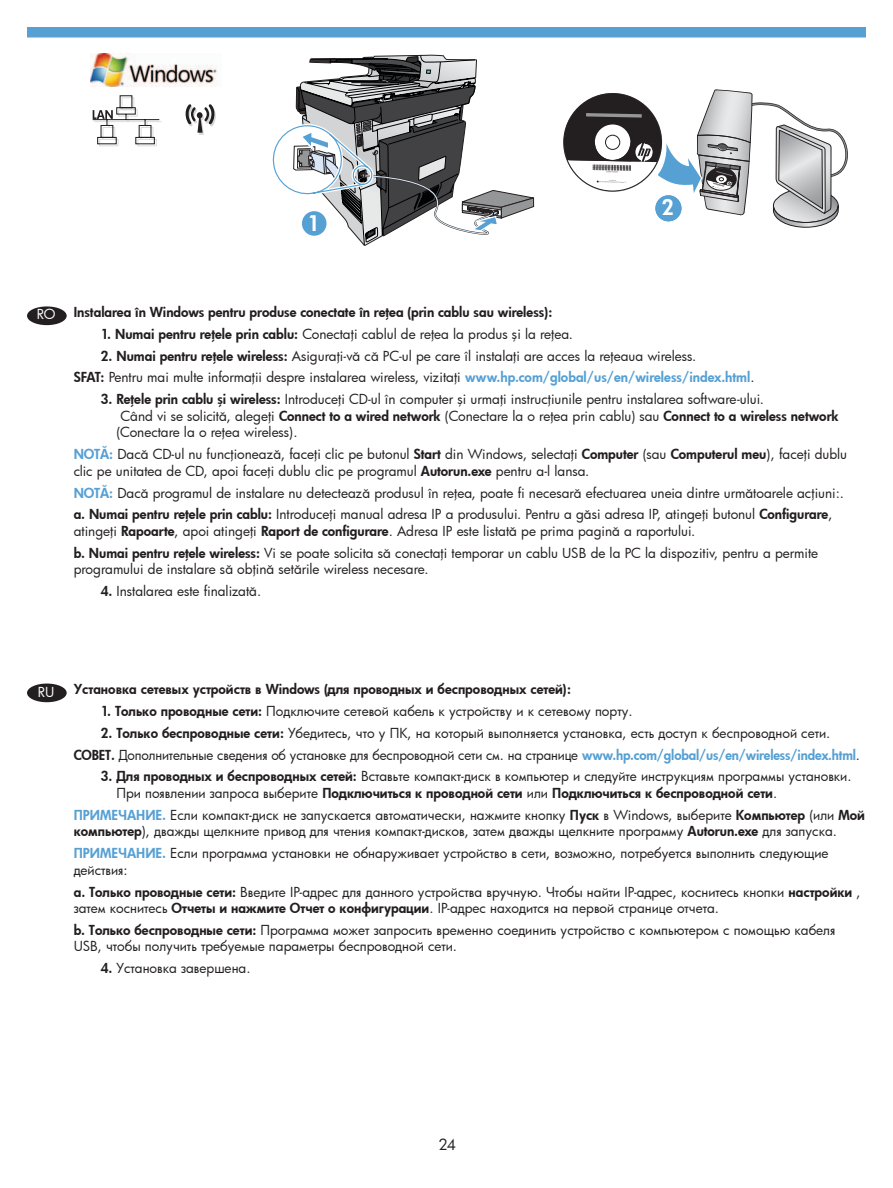
<style>
.page{position:relative;width:893px;height:1188px;background:#fff}
.page>*{position:absolute;margin:0;border:0;box-sizing:border-box;transform-origin:0 0}
.t1{font:21px "Futura Hv";color:#fff}
.t2{font:15px "Futura Bk";color:#231f20}
.t3{font:13.5px/16.5px "Futura Bk";color:#231f20}
.t4{font:13.5px "Futura Hv";color:#231f20}
.t5{font:13.5px "Futura Bk";color:#fff}
.s1{font-family:"Futura Hv"}
.s2{font-family:"Futura Hv";color:#56a0d4}
.s3{font-family:"Futura Bk"}
</style>
<div class="page">
<img style="left:91px;top:54px;width:127px;height:33px">
<svg style="left:93px;top:95px;width:69px;height:51px"></svg>
<svg style="left:185px;top:104px;width:31px;height:31px"></svg>
<svg style="left:563px;top:89px;width:284px;height:139px"></svg>
<svg style="left:272px;top:54px;width:263px;height:192px"></svg>
<div style="left:27px;top:27px;width:838px;height:11px;background:#56a0d4"></div>
<div style="left:655px;top:195px;width:26px;height:26px;background:#56a0d4;border-radius:50%"></div>
<div style="left:301px;top:210px;width:26px;height:26px;background:#56a0d4;border-radius:50%"></div>
<div style="left:300px;top:210px;width:28px;height:27px;border:2px solid #fff;border-radius:50%"></div>
<div style="left:27px;top:306px;width:40px;height:19px;background:#231f20;border-radius:50%"></div>
<div style="left:27px;top:684px;width:40px;height:18px;background:#231f20;border-radius:50%"></div>
<h1 class="t1" style="left:307px;top:209px;width:14px">1</h1>
<h1 class="t1" style="left:661px;top:193px;width:14px">2</h1>
<p class="t5" style="left:37px;top:305px;width:20px">RO</p>
<p class="t4" style="left:74px;top:303px;width:480px">Instalarea în Windows pentru produse conectate în reţea (prin cablu sau wireless):</p>
<p class="t3" style="left:101px;top:325px;width:473px"><span class="s1">1. Numai pentru reţele prin cablu:</span> Conectaţi cablul de reţea la produs şi la reţea.</p>
<p class="t3" style="left:74px;top:344px;width:682px;line-height:21.9px;text-indent:27px"><span class="s1">2. Numai pentru reţele wireless:</span> Asiguraţi-vă că PC-ul pe care îl instalaţi are acces la reţeaua wireless.<br><span class="s1">SFAT:</span> Pentru mai multe informaţii despre instalarea wireless, vizitaţi <span class="s2">www.hp.com/global/us/en/wireless/index.html</span>.</p>
<p class="t3" style="left:101px;top:391px;width:664px"><span class="s1">3. Reţele prin cablu şi wireless:</span> Introduceţi CD-ul în computer şi urmaţi instrucţiunile pentru instalarea software-ului.</p>
<p class="t3" style="left:120px;top:407px;width:719px">Când vi se solicită, alegeţi <span class="s1">Connect to a wired network</span> (Conectare la o reţea prin cablu) sau <span class="s1">Connect to a wireless network</span></p>
<p class="t3" style="left:116px;top:424px;width:183px">(Conectare la o reţea wireless).</p>
<p class="t3" style="left:74px;top:446px;width:774px"><span class="s2">NOTĂ:</span> Dacă CD-ul nu funcţionează, faceţi clic pe butonul <span class="s1">Start</span> din Windows, selectaţi <span class="s1">Computer</span> (sau <span class="s1">Computerul meu</span>), faceţi dublu clic pe unitatea de CD, apoi faceţi dublu clic pe programul <span class="s1">Autorun.exe</span> pentru a-l lansa.</p>
<p class="t3" style="left:74px;top:481px;width:771px;line-height:21.9px"><span class="s2">NOTĂ:</span> Dacă programul de instalare nu detectează produsul în reţea, poate fi necesară efectuarea uneia dintre următoarele acţiuni:. <span class="s1">a. Numai pentru reţele prin cablu:</span> Introduceţi manual adresa IP a produsului. Pentru a găsi adresa IP, atingeţi butonul <span class="s1">Configurare</span>,</p>
<p class="t3" style="left:74px;top:520px;width:745px;line-height:21.9px">atingeţi <span class="s1">Rapoarte</span>, apoi atingeţi <span class="s1">Raport de configurare</span>. Adresa IP este listată pe prima pagină a raportului.<br><span class="s1">b. Numai pentru reţele wireless:</span> Vi se poate solicita să conectaţi temporar un cablu USB de la PC la dispozitiv, pentru a permite</p>
<p class="t3" style="left:74px;top:561px;width:356px">programului de instalare să obţină setările wireless necesare.</p>
<p class="t3" style="left:101px;top:583px;width:162px"><span class="s1">4.</span> Instalarea este finalizată.</p>
<p class="t5" style="left:38px;top:682px;width:18px">RU</p>
<p class="t4" style="left:74px;top:680px;width:498px">Установка сетевых устройств в Windows (для проводных и беспроводных сетей):</p>
<p class="t3" style="left:101px;top:702px;width:533px"><span class="s1">1. Только проводные сети:</span> Подключите сетевой кабель к устройству и к сетевому порту.</p>
<p class="t3" style="left:74px;top:721px;width:787px;line-height:21.9px;text-align:center"><span class="s1">2. Только беспроводные сети:</span> Убедитесь, что у ПК, на который выполняется установка, есть доступ к беспроводной сети.<br><span class="s1">СОВЕТ.</span> Дополнительные сведения об установке для беспроводной сети см. на странице <span class="s2">www.hp.com/global/us/en/wireless/index.html</span>.</p>
<p class="t3" style="left:101px;top:768px;width:752px"><span class="s1">3. Для проводных и беспроводных сетей:</span> Вставьте компакт-диск в компьютер и следуйте инструкциям программы установки.</p>
<p class="t4" style="left:116px;top:784px;width:662px"><span class="s3">При появлении запроса выберите</span> Подключиться к проводной сети <span class="s3">или</span> Подключиться к беспроводной сети<span class="s3">.</span></p>
<p class="t3" style="left:74px;top:806px;width:792px"><span class="s2">ПРИМЕЧАНИЕ.</span> Если компакт-диск не запускается автоматически, нажмите кнопку <span class="s1">Пуск</span> в Windows, выберите <span class="s1">Компьютер</span> (или <span class="s1">Мой компьютер</span>), дважды щелкните привод для чтения компакт-дисков, затем дважды щелкните программу <span class="s1">Autorun.exe</span> для запуска.</p>
<p class="t3" style="left:74px;top:845px;width:756px"><span class="s2">ПРИМЕЧАНИЕ.</span> Если программа установки не обнаруживает устройство в сети, возможно, потребуется выполнить следующие действия:</p>
<p class="t3" style="left:74px;top:883px;width:788px"><span class="s1">а. Только проводные сети:</span> Введите IP-адрес для данного устройства вручную. Чтобы найти IP-адрес, коснитесь кнопки <span class="s1">настройки</span> , затем коснитесь <span class="s1">Отчеты и нажмите Отчет о конфигурации</span>. IP-адрес находится на первой странице отчета.</p>
<p class="t3" style="left:74px;top:921px;width:763px"><span class="s1">b. Только беспроводные сети:</span> Программа может запросить временно соединить устройство с компьютером с помощью кабеля<br>USB, чтобы получить требуемые параметры беспроводной сети.</p>
<p class="t3" style="left:101px;top:960px;width:151px"><span class="s1">4.</span> Установка завершена.</p>
<p class="t2" style="left:438px;top:1134px;width:19px">24</p>
</div>
